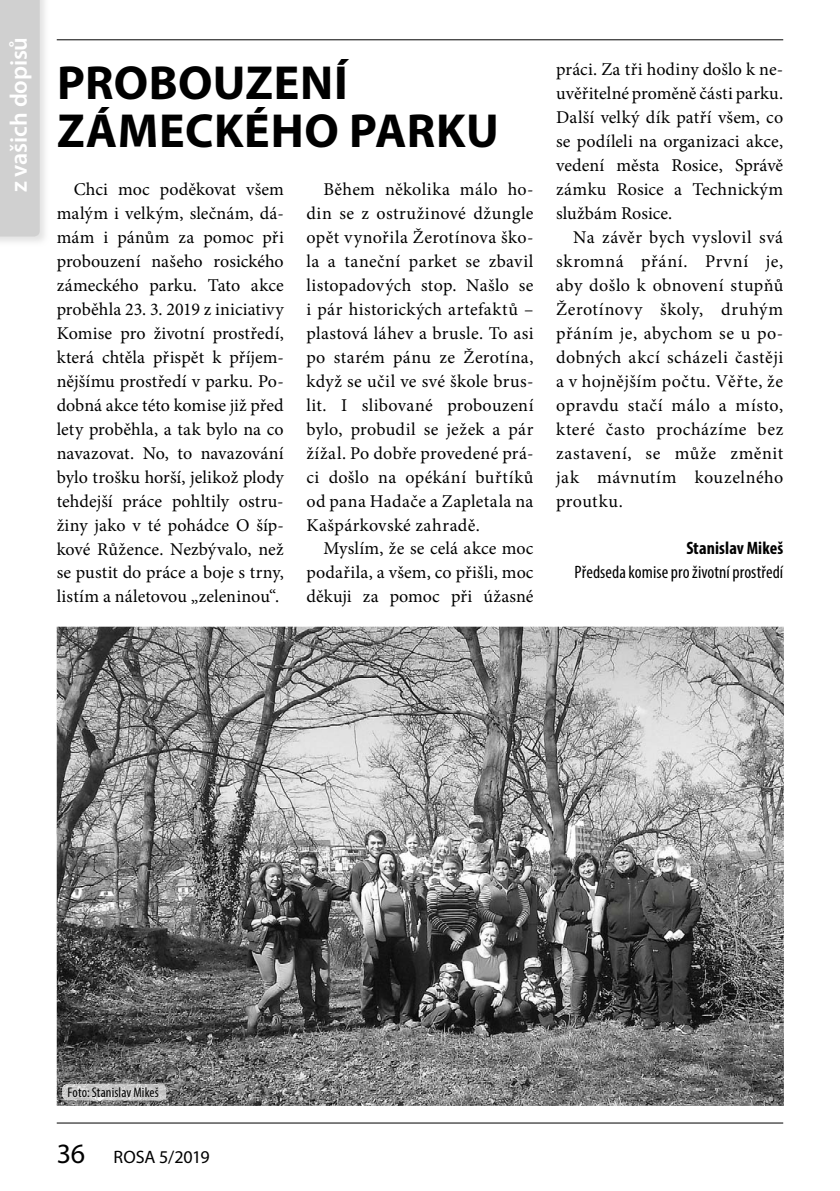
<style>
.page{position:relative;width:840px;height:1191px;background:#fff}
.page>*{position:absolute;margin:0;border:0;box-sizing:border-box;transform-origin:0 0}
.t1{font:700 48px/48px "Myriad Pro";letter-spacing:.01em;color:#000}
.t2{font:600 24px "Myriad Pro";letter-spacing:-.005em;color:#fff}
.t3{font:18px/24px "Minion Pro";letter-spacing:.015em;color:#000;text-align:justify}
.t4{font:condensed 18px "Myriad Pro";letter-spacing:.005em;color:#000}
.t5{font:700 condensed 18px "Myriad Pro";letter-spacing:.005em;color:#000}
.t6{font:18px "Myriad Pro";letter-spacing:-.005em;color:#000}
.t7{font:condensed 14px "Myriad Pro";letter-spacing:.01em;color:#000}
.s1{font-size:28px}
</style>
<div class="page">
<div style="left:0;top:0;width:40px;height:236px;background:#d0d0d0"></div>
<img style="left:57px;top:626px;width:726px;height:480px">
<img style="left:62px;top:1084px;width:104px;height:16px;border-radius:6px">
<hr style="left:57px;top:1122px;width:725px;height:1px;background:#000">
<hr style="left:57px;top:39px;width:725px;height:1px;background:#000">
<h2 class="t2" style="left:10px;top:192px;width:157px;rotate:-90deg">z vašich dopisů</h2>
<h1 class="t1" style="left:57px;top:64px;width:443px">PROBOUZENÍ<br>ZÁMECKÉHO PARKU</h1>
<p class="t3" style="left:57px;top:179px;width:228px;text-indent:17px">Chci moc poděkovat všem malým i velkým, slečnám, dá&shy;mám i pánům za pomoc při probouzení našeho rosického zámeckého parku. Tato akce proběhla 23. 3. 2019 z iniciativy Komise pro životní prostředí, která chtěla přispět k příjem&shy;nějšímu prostředí v parku. Po&shy;dobná akce této komise již před lety proběhla, a tak bylo na co navazovat. No, to navazování bylo trošku horší, jelikož plody tehdejší práce pohltily ostru&shy;žiny jako v té pohádce O šíp&shy;kové Růžence. Nezbývalo, než se pustit do práce a boje s trny, listím a náletovou „zeleninou“.</p>
<p class="t3" style="left:306px;top:179px;width:228px;text-indent:17px">Během několika málo ho&shy;din se z ostružinové džungle opět vynořila Žerotínova ško&shy;la a taneční parket se zbavil listopadových stop. Našlo se i pár historických artefaktů – plastová láhev a brusle. To asi po starém pánu ze Žerotína, když se učil ve své škole brus&shy;lit. I slibované probouzení bylo, probudil se ježek a pár žížal. Po dobře provedené prá&shy;ci došlo na opékání buřtíků od pana Hadače a Zapletala na Kašpárkovské zahradě.</p>
<p class="t3" style="left:306px;top:538px;width:228px;text-indent:17px">Myslím, že se celá akce moc podařila, a všem, co přišli, moc děkuji za pomoc při úžasné</p>
<p class="t3" style="left:556px;top:59px;width:228px">práci. Za tři hodiny došlo k ne&shy;uvěřitelné proměně části parku.<br>Další velký dík patří všem, co se podíleli na organizaci akce, vedení města Rosice, Správě zámku Rosice a Technickým službám Rosice.</p>
<p class="t3" style="left:556px;top:227px;width:228px;text-indent:17px">Na závěr bych vyslovil svá skromná přání. První je, aby došlo k obnovení stupňů Žerotínovy školy, druhým přáním je, abychom se u po&shy;dobných akcí scházeli častěji a v hojnějším počtu. Věřte, že opravdu stačí málo a místo, které často procházíme bez zastavení, se může změnit jak mávnutím kouzelného proutku.</p>
<p class="t5" style="left:686px;top:542px;width:98px">Stanislav Mikeš</p>
<p class="t4" style="left:574px;top:566px;width:210px">Předseda komise pro životní prostředí</p>
<p class="t7" style="left:68px;top:1087px;width:93px">Foto: Stanislav Mikeš</p>
<p class="t6" style="left:57px;top:1150px;width:154px"><span class="s1">36</span> ROSA 5/2019</p>
</div>
